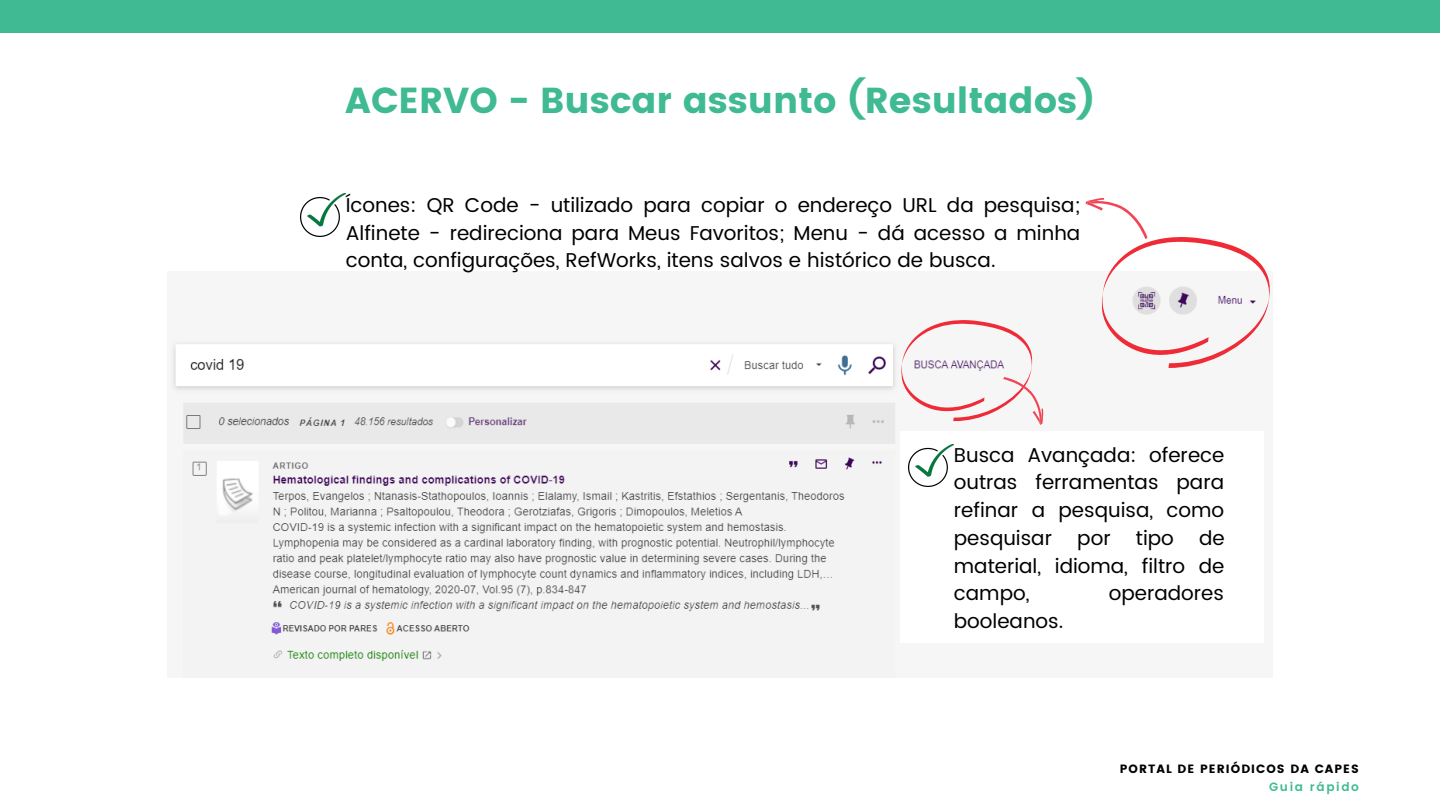
<style>
.page{position:relative;width:1440px;height:810px;background:#fff}
.page>*{position:absolute;margin:0;border:0;box-sizing:border-box;transform-origin:0 0}
.t1{font:36px "Poppins";color:#3fba92}
.t2{font:20px/27.8px "Poppins";color:#000;text-align:justify}
.t3{font:12px "Poppins";letter-spacing:.09em;color:#000}
.t4{font:600 12px "Poppins";letter-spacing:.135em;color:#3fba92}
</style>
<div class="page">
<div style="left:0;top:0;width:1440px;height:33px;background:#3fba92"></div>
<img style="left:171px;top:341px;width:727px;height:337px">
<img style="left:909px;top:444px;width:45px;height:43px">
<svg style="left:1085px;top:198px;width:185px;height:170px"></svg>
<img style="left:301px;top:194px;width:45px;height:43px">
<svg style="left:901px;top:320px;width:143px;height:105px"></svg>
<h1 class="t1" style="left:345px;top:80px;width:751px">ACERVO - Buscar assunto (Resultados)</h1>
<p class="t2" style="left:346px;top:191px;width:736px">Ícones: QR Code - utilizado para copiar o endereço URL da pesquisa; Alfinete - redireciona para Meus Favoritos; Menu - dá acesso a minha conta, configurações, RefWorks, itens salvos e histórico de busca.</p>
<p class="t2" style="left:954px;top:441px;width:272px">Busca Avançada: oferece outras ferramentas para refinar a pesquisa, como pesquisar</p>
<p class="t2" style="left:1077px;top:524px;width:35px">por</p>
<p class="t2" style="left:1136px;top:524px;width:39px">tipo</p>
<p class="t2" style="left:954px;top:524px;width:272px;text-indent:245px">de material, idioma, filtro de campo,</p>
<p class="t2" style="left:1109px;top:580px;width:117px">operadores</p>
<p class="t2" style="left:954px;top:607px;width:111px">booleanos.</p>
<p class="t3" style="left:1120px;top:762px;width:241px">PORTAL DE PERIÓDICOS DA CAPES</p>
<p class="t4" style="left:1269px;top:780px;width:91px">Guia rápido</p>
</div>
